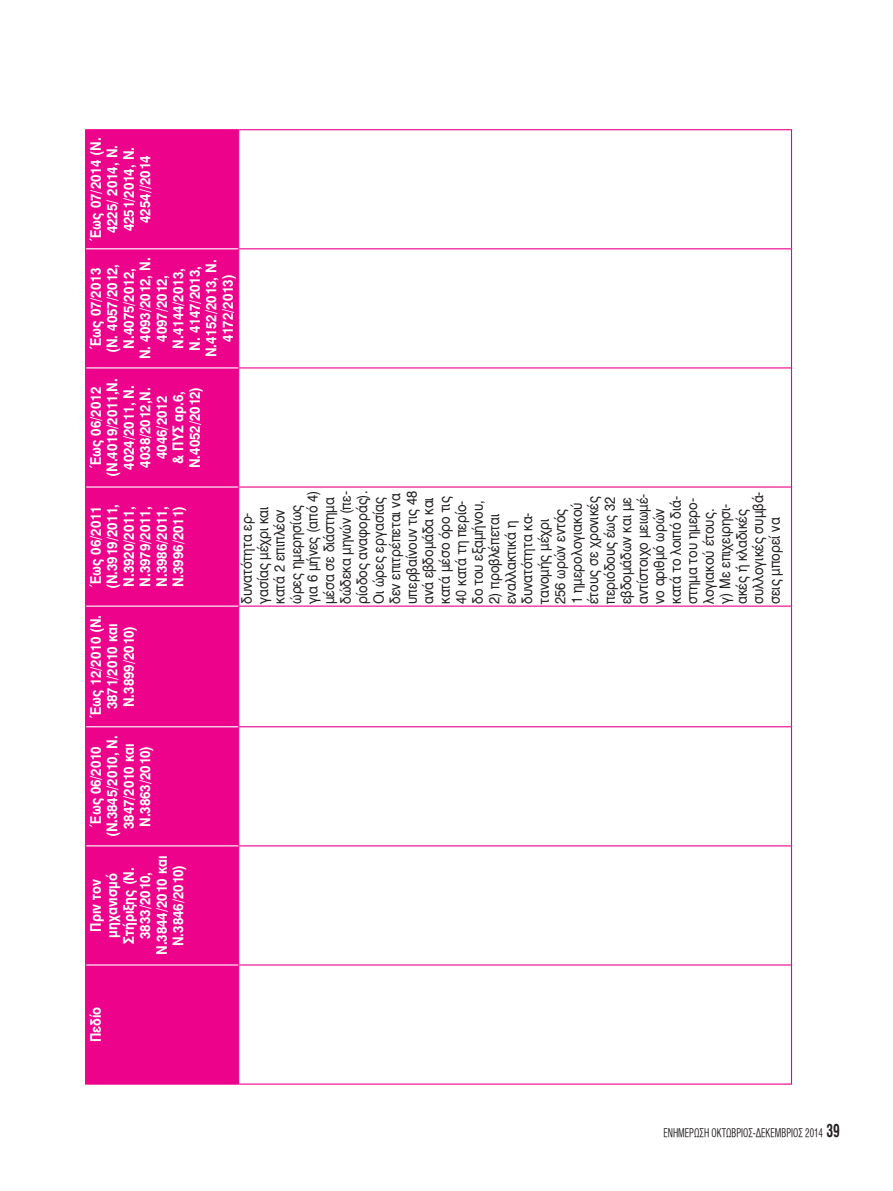
<style>
.page{position:relative;width:893px;height:1191px;background:#fff}
.page>*{position:absolute;margin:0;border:0;box-sizing:border-box;transform-origin:0 0}
.t1{font:14.25px/16.5px "UB Helvetica";color:#231f20;scale:.9 1}
.t2{font:14.25px/16.5px "UB Helvetica Bold";color:#fff;text-align:center;scale:.9 1}
.t3{font:12px "UB Helvetica Cond";color:#231f20;scale:.77 1}
.s1{font-family:"UB Helvetica Cond Bold";font-size:18px}
</style>
<div class="page">
<div style="left:86px;top:846px;width:152px;height:237px;background:#ed028c"></div>
<div style="left:86px;top:130px;width:152px;height:715px;background:#ed028c"></div>
<svg style="left:239px;top:130px;width:552px;height:953px"></svg>
<hr style="left:85px;top:965px;width:1px;height:119px;background:#ed028c">
<hr style="left:86px;top:1083px;width:152px;height:1px;background:#ed028c">
<hr style="left:85px;top:846px;width:1px;height:119px;background:#ed028c">
<hr style="left:85px;top:727px;width:1px;height:119px;background:#ed028c">
<hr style="left:85px;top:606px;width:1px;height:121px;background:#ed028c">
<hr style="left:85px;top:487px;width:1px;height:119px;background:#ed028c">
<hr style="left:85px;top:368px;width:1px;height:119px;background:#ed028c">
<hr style="left:85px;top:249px;width:1px;height:119px;background:#ed028c">
<hr style="left:85px;top:129px;width:1px;height:120px;background:#ed028c">
<hr style="left:86px;top:129px;width:152px;height:1px;background:#ed028c">
<hr style="left:238px;top:965px;width:1px;height:119px;background:#ed028c">
<hr style="left:238px;top:846px;width:1px;height:119px;background:#ed028c">
<hr style="left:238px;top:727px;width:1px;height:119px;background:#ed028c">
<hr style="left:238px;top:606px;width:1px;height:121px;background:#ed028c">
<hr style="left:238px;top:487px;width:1px;height:119px;background:#ed028c">
<hr style="left:238px;top:368px;width:1px;height:119px;background:#ed028c">
<hr style="left:238px;top:249px;width:1px;height:119px;background:#ed028c">
<hr style="left:238px;top:129px;width:1px;height:120px;background:#ed028c">
<hr style="left:239px;top:1083px;width:552px;height:1px;background:#ed028c">
<hr style="left:239px;top:964px;width:552px;height:1px;background:#ed028c">
<hr style="left:239px;top:845px;width:552px;height:1px;background:#ed028c">
<hr style="left:239px;top:726px;width:552px;height:1px;background:#ed028c">
<hr style="left:239px;top:605px;width:552px;height:1px;background:#ed028c">
<hr style="left:239px;top:486px;width:552px;height:1px;background:#ed028c">
<hr style="left:239px;top:367px;width:552px;height:1px;background:#ed028c">
<hr style="left:239px;top:248px;width:552px;height:1px;background:#ed028c">
<hr style="left:239px;top:129px;width:552px;height:1px;background:#ed028c">
<hr style="left:791px;top:965px;width:1px;height:119px;background:#ed028c">
<hr style="left:791px;top:846px;width:1px;height:119px;background:#ed028c">
<hr style="left:791px;top:727px;width:1px;height:119px;background:#ed028c">
<hr style="left:791px;top:606px;width:1px;height:121px;background:#ed028c">
<hr style="left:791px;top:487px;width:1px;height:119px;background:#ed028c">
<hr style="left:791px;top:368px;width:1px;height:119px;background:#ed028c">
<hr style="left:791px;top:249px;width:1px;height:119px;background:#ed028c">
<hr style="left:791px;top:129px;width:1px;height:120px;background:#ed028c">
<hr style="left:86px;top:964px;width:152px;height:1px;background:#fff">
<hr style="left:86px;top:726px;width:152px;height:1px;background:#fff">
<hr style="left:86px;top:605px;width:152px;height:1px;background:#fff">
<hr style="left:86px;top:486px;width:152px;height:1px;background:#fff">
<hr style="left:86px;top:367px;width:152px;height:1px;background:#fff">
<hr style="left:86px;top:248px;width:152px;height:1px;background:#fff">
<p class="t2" style="left:87px;top:241px;width:116px;rotate:-90deg">Έως 07/2014 (Ν.<br>4225/ 2014, Ν.<br>4251/2014, Ν.<br>4254//2014</p>
<p class="t2" style="left:87px;top:359px;width:114px;rotate:-90deg">Έως 07/2013 (Ν. 4057/2012,<br>Ν.4075/2012,<br>Ν. 4093/2012, Ν.<br>4097/2012,<br>Ν.4144/2013,<br>Ν. 4147/2013,<br>Ν.4152/2013, Ν.<br>4172/2013)</p>
<p class="t2" style="left:87px;top:477px;width:111px;rotate:-90deg">Έως 06/2012 (Ν.4019/2011,Ν.<br>4024/2011, Ν.<br>4038/2012,Ν.<br>4046/2012<br>&amp; ΠΥΣ αρ.6,<br>Ν.4052/2012)</p>
<p class="t2" style="left:87px;top:589px;width:96px;text-align:left;rotate:-90deg">Έως 06/2011 (Ν.3919/2011,<br>Ν.3920/2011,<br>Ν.3979/2011,<br>Ν.3986/2011,<br>Ν.3996/2011)</p>
<p class="t2" style="left:87px;top:718px;width:116px;rotate:-90deg">Έως 12/2010 (Ν.<br>3871/2010 και<br>Ν.3899/2010)</p>
<p class="t2" style="left:87px;top:837px;width:114px;rotate:-90deg">Έως 06/2010 (Ν.3845/2010, Ν.<br>3847/2010 και<br>Ν.3863/2010)</p>
<p class="t2" style="left:87px;top:955px;width:112px;rotate:-90deg">Πριν τον µηχανισµό<br>Στήριξης (Ν.<br>3833/2010,<br>Ν.3844/2010 και<br>Ν.3846/2010)</p>
<p class="t2" style="left:87px;top:1042px;width:41px;rotate:-90deg">Πεδίο</p>
<p class="t1" style="left:239px;top:604px;width:128px;rotate:-90deg">δυνατότητα ερ&shy;γασίας µέχρι και κατά 2 επιπλέον ώρες ηµερησίως για 6 µήνες (από 4) µέσα σε διάστηµα δώδεκα µηνών (πε&shy;ρίοδος αναφοράς).<br>Οι ώρες εργασίας δεν επιτρέπεται να υπερβαίνουν τις 48 ανά εβδοµάδα και κατά µέσο όρο τις<br>40 κατά τη περίο&shy;δο του εξαµήνου,</p>
<p class="t1" style="left:486px;top:604px;width:126px;rotate:-90deg">2) προβλέπεται εναλλακτικά η δυνατότητα κα&shy;τανοµής µέχρι<br>256 ωρών εντός<br>1 ηµερολογιακού έτους σε χρονικές περιόδους έως 32 εβδοµάδων και µε αντίστοιχο µειωµέ&shy;νο αριθµό ωρών κατά το λοιπό διά&shy;στηµα του ηµερο&shy;λογιακού έτους.<br>γ) Με επιχειρησι&shy;ακές ή κλαδικές συλλογικές συµβά&shy;σεις µπορεί να</p>
<p class="t3" style="left:663px;top:1125px;width:231px">ΕΝΗΜΕΡΩΣΗ ΟΚΤΩΒΡΙΟΣ-ΔΕΚΕΜΒΡΙΟΣ 2014 <span class="s1">39</span></p>
</div>
